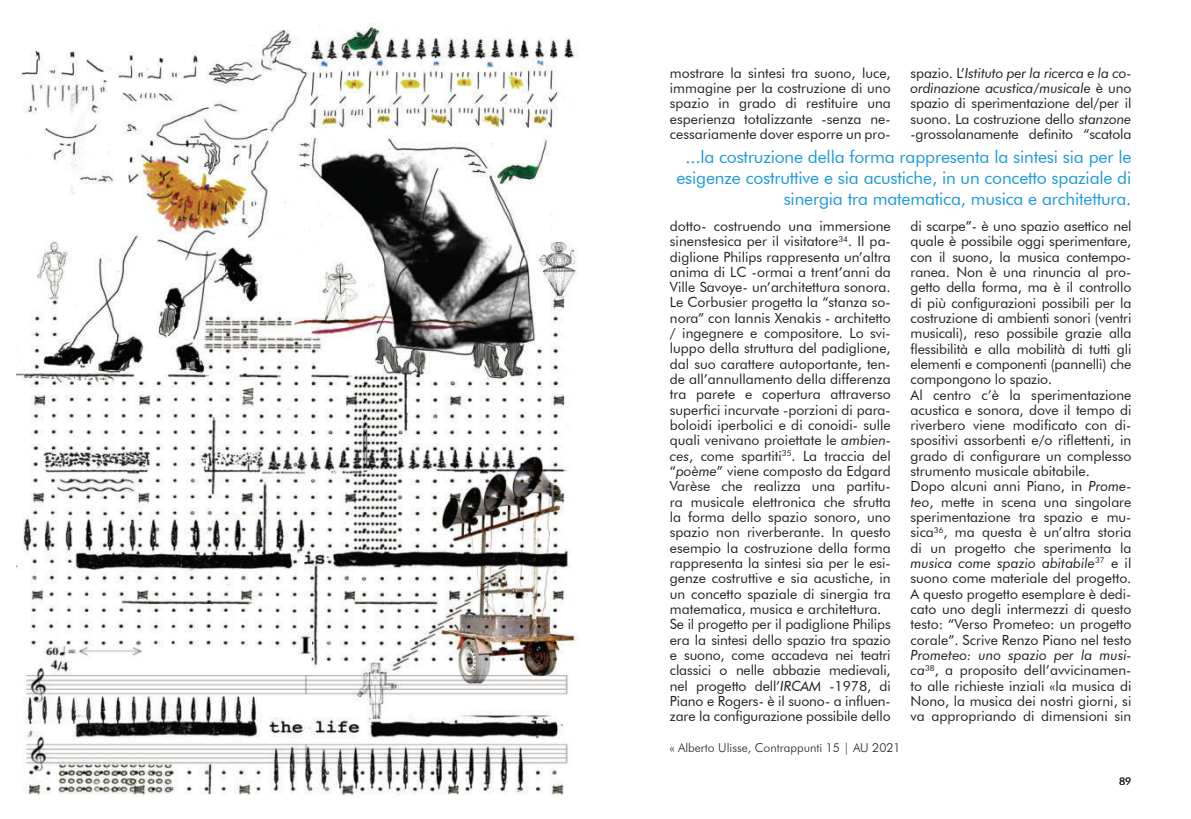
<style>
.page{position:relative;width:1191px;height:819px;background:#fff}
.page>*{position:absolute;margin:0;border:0;box-sizing:border-box;transform-origin:0 0}
.t1{font:17.5px/21px "Futura BT";letter-spacing:-.01em;color:#1b9ad7;text-align:right}
.t2{font:14px/15.4px "Futura BT";color:#231f20;text-align:justify}
.t3{font:300 12.25px "Futura BT";color:#231f20}
.t4{font:10.5px "Futura BT";color:#231f20}
.s1{font-style:italic}
.s2{color:#fff}
</style>
<div class="page">
<img style="left:17px;top:23px;width:561px;height:772px">
<p class="t2" style="left:670px;top:66px;width:222px">mostrare la sintesi tra suono, luce, immagine per la costruzione di uno spazio in grado di restituire una esperienza totalizzante -senza ne&shy;cessariamente dover esporre un pro-</p>
<p class="t2" style="left:910px;top:66px;width:222px">spazio. L’<span class="s1">Istituto per la ricerca e la co&shy;ordinazione acustica/musicale</span> è uno spazio di sperimentazione del/per il suono. La costruzione dello <span class="s1">stanzone </span>-grossolanamente definito “scatola</p>
<p class="t1" style="left:676px;top:147px;width:456px">...la costruzione della forma rappresenta la sintesi sia per le esigenze costruttive e sia acustiche, in un concetto spaziale di sinergia tra matematica, musica e architettura.</p>
<p class="t2" style="left:670px;top:219px;width:222px;text-align:left">dotto- costruendo una immersione sinenstesica per il visitatore<sup>34</sup>. Il pa&shy;diglione Philips rappresenta un’altra anima di LC -ormai a trent’anni da Ville Savoye- un’architettura sonora.<br>Le Corbusier progetta la “stanza so&shy;nora” con Iannis Xenakis - architetto / ingegnere e compositore. Lo svi&shy;luppo della struttura del padiglione, dal suo carattere autoportante, ten&shy;de all’annullamento della differenza tra parete e copertura attraverso superfici incurvate -porzioni di para&shy;boloidi iperbolici e di conoidi- sulle quali venivano proiettate le <span class="s1">ambien&shy;ces</span>, come spartiti<sup>35</sup>. La traccia del “<span class="s1">poème</span>” viene composto da Edgard Varèse che realizza una partitu&shy;ra musicale elettronica che sfrutta la forma dello spazio sonoro, uno spazio non riverberante. In questo esempio la costruzione della forma rappresenta la sintesi sia per le esi&shy;genze costruttive e sia acustiche, in un concetto spaziale di sinergia tra matematica, musica e architettura.<br>Se il progetto per il padiglione Philips era la sintesi dello spazio tra spazio e suono, come accadeva nei teatri classici o nelle abbazie medievali, nel progetto dell’<span class="s1">IRCAM</span> -1978, di Piano e Rogers- è il suono- a influen&shy;zare la configurazione possibile dello</p>
<p class="t2" style="left:910px;top:219px;width:222px;text-align:left">di scarpe”- è uno spazio asettico nel quale è possibile oggi sperimentare, con il suono, la musica contempo&shy;ranea. Non è una rinuncia al pro&shy;getto della forma, ma è il controllo di più configurazioni possibili per la costruzione di ambienti sonori (ventri musicali), reso possibile grazie alla flessibilità e alla mobilità di tutti gli elementi e componenti (pannelli) che compongono lo spazio.<br>Al centro c’è la sperimentazione acustica e sonora, dove il tempo di riverbero viene modificato con di&shy;spositivi assorbenti e/o riflettenti, in grado di configurare un complesso strumento musicale abitabile.<br>Dopo alcuni anni Piano, in <span class="s1">Prome&shy;teo</span>, mette in scena una singolare sperimentazione tra spazio e mu&shy;sica<sup>36</sup>, ma questa è un’altra storia di un progetto che sperimenta la <span class="s1">musica come spazio abitabile</span><sup>37</sup> e il suono come materiale del progetto.<br>A questo progetto esemplare è dedi&shy;cato uno degli intermezzi di questo testo: “Verso Prometeo: un progetto corale”. Scrive Renzo Piano nel testo</p>
<p class="t2" style="left:910px;top:648px;width:222px"><span class="s1">Prometeo: uno spazio per la musi&shy;ca</span><sup>38</sup>, a proposito dell’avvicinamen&shy;to alle richieste inziali «la musica di Nono, la musica dei nostri giorni, si va appropriando di dimensioni sin</p>
<p class="t3" style="left:670px;top:742px;width:268px">« Alberto Ulisse, Contrappunti 15 | AU 2021 <span class="s2">MAXXI</span></p>
<p class="t4" style="left:1119px;top:776px;width:14px">89</p>
</div>
